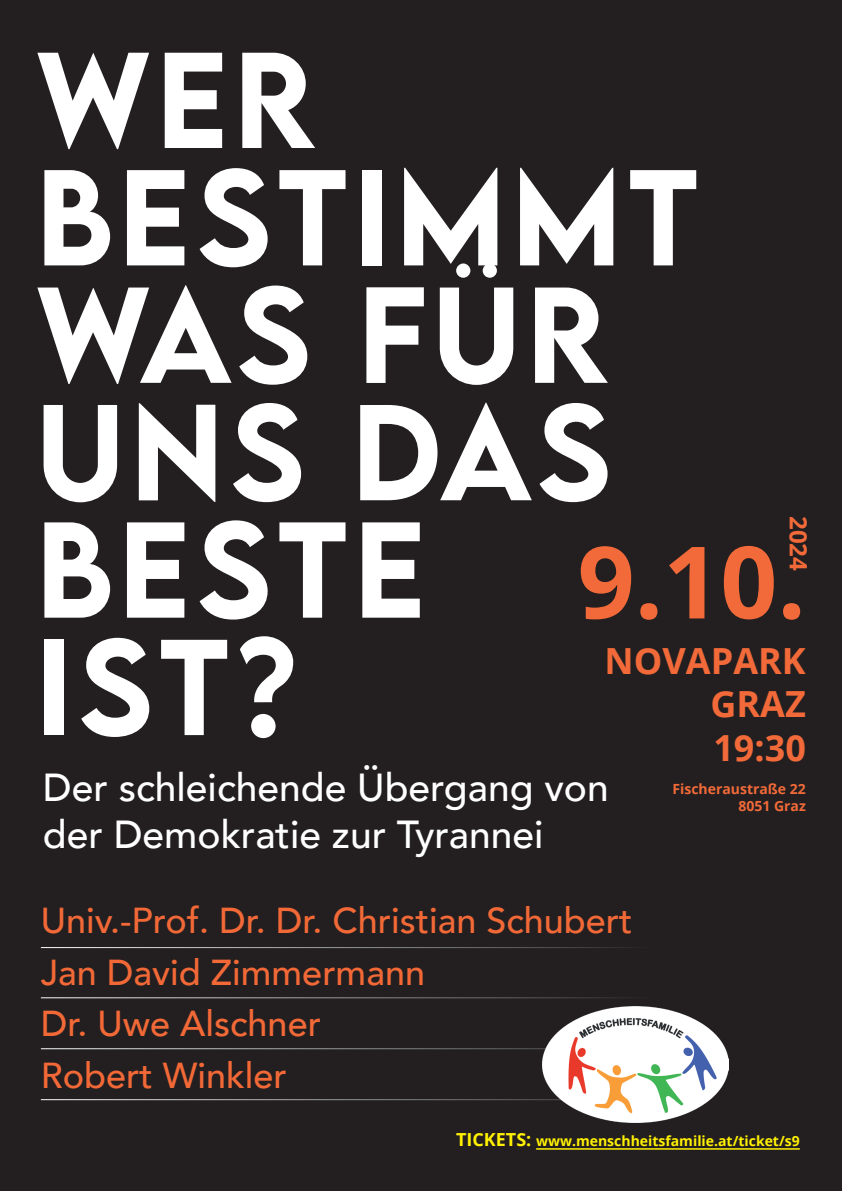
<style>
.page{position:relative;width:842px;height:1191px;background:#231f20}
.page>*{position:absolute;margin:0;border:0;box-sizing:border-box;transform-origin:0 0}
.t1{font:500 121px/117.4px "LEMONMILK";letter-spacing:.05em;color:#fff}
.t2{font:700 100px "Open Sans";color:#f26a39}
.t3{font:500 39px/46.8px "Avenir";color:#fff}
.t4{font:500 36px/51.7px "Avenir";color:#f26937}
.t5{font:700 36px/43.2px "Open Sans";color:#f26a39;text-align:justify}
.t6{font:700 24px "Open Sans";color:#f26a39}
.t7{font:700 14px "Open Sans";color:#fff101}
.t8{font:700 14px/16.8px "Open Sans";color:#f26a39;text-align:right}
.s1{font-size:18px}
</style>
<div class="page">
<hr style="left:41px;top:947px;width:608px;height:1px;background:#fff">
<hr style="left:41px;top:997px;width:608px;height:1px;background:#fff">
<hr style="left:41px;top:1048px;width:608px;height:1px;background:#fff">
<hr style="left:41px;top:1099px;width:608px;height:1px;background:#fff">
<img style="left:543px;top:1006px;width:186px;height:116px">
<hr style="left:536px;top:1148px;width:264px;height:1px;background:#fff101">
<h1 class="t1" style="left:36px;top:42px;width:664px">WER<br>BESTIMMT<br>WAS FÜR<br>UNS DAS<br>BESTE<br>IST?</h1>
<p class="t3" style="left:43px;top:761px;width:567px">Der schleichende Übergang von der Demokratie zur Tyrannei</p>
<p class="t6" style="left:815px;top:516px;width:56px;rotate:90deg">2024</p>
<h2 class="t2" style="left:577px;top:511px;width:230px">9.10.</h2>
<p class="t5" style="left:710px;top:638px;width:97px;text-indent:-106px">NOVAPARK GRAZ 19:30</p>
<p class="t8" style="left:672px;top:780px;width:135px">Fischeraustraße 22<br>8051 Graz</p>
<p class="t4" style="left:41px;top:892px;width:593px">Univ.-Prof. Dr. Dr. Christian Schubert<br>Jan David Zimmermann<br>Dr. Uwe Alschner<br>Robert Winkler</p>
<p class="t7" style="left:456px;top:1131px;width:345px"><span class="s1">TICKETS:</span> www.menschheitsfamilie.at/ticket/s9</p>
</div>
